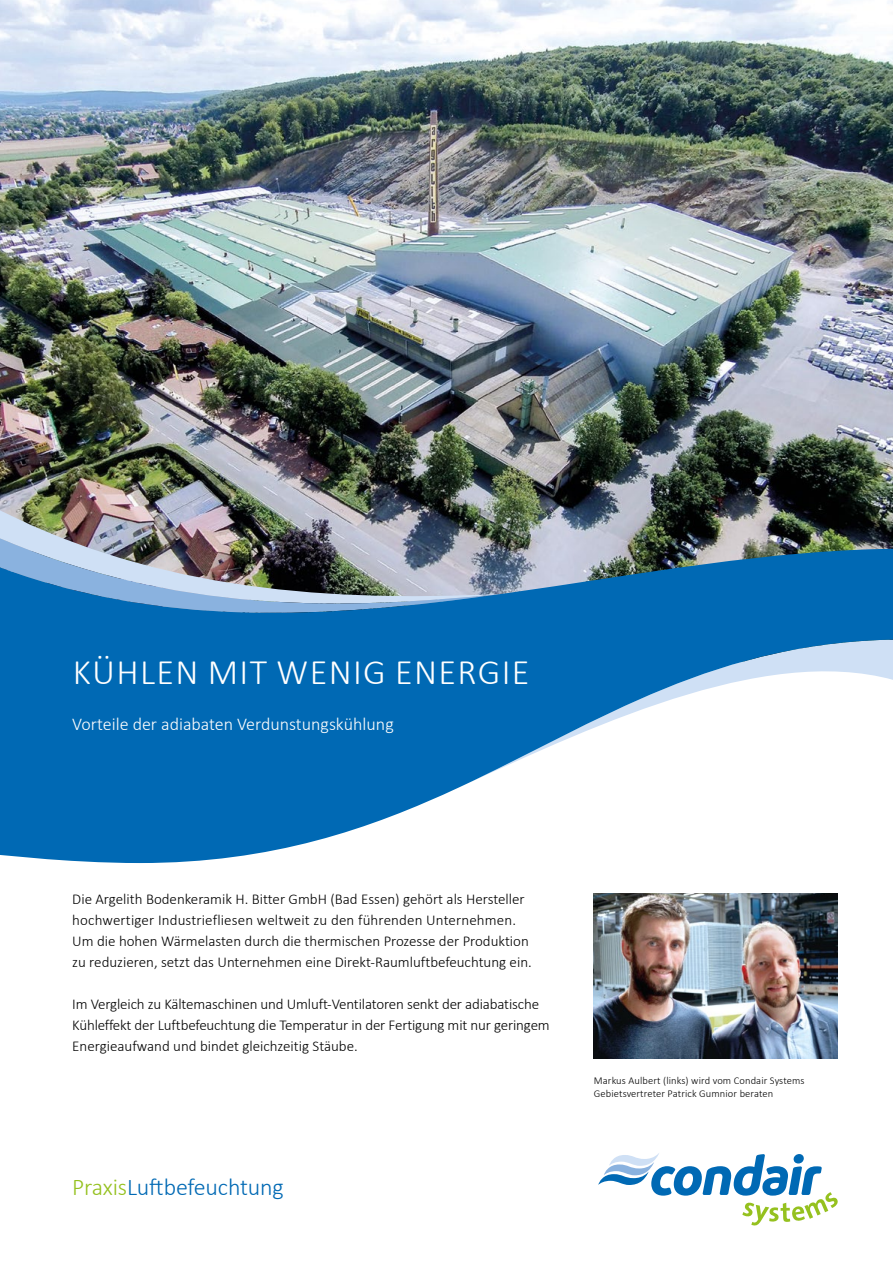
<style>
.page{position:relative;width:893px;height:1263px;background:#fff}
.page>*{position:absolute;margin:0;border:0;box-sizing:border-box;transform-origin:0 0}
.t1{font:300 36px "Calibri";letter-spacing:.04em;color:#fff}
.t2{font:300 24px "Calibri";letter-spacing:-.005em;color:#0069b4}
.t3{font:300 18px "Calibri";color:#fff}
.t4{font:300 15px/21px "Calibri";color:#000}
.t5{font:300 10.5px/12.6px "Calibri";letter-spacing:.01em;color:#000}
.s1{color:#95c11f}
</style>
<div class="page">
<img style="left:0;top:0;width:893px;height:549px">
<img style="left:0;top:504px;width:503px;height:45px">
<img style="left:0;top:533px;width:500px;height:16px">
<svg style="left:0;top:549px;width:893px;height:314px;fill:#0069b4"></svg>
<svg style="left:598px;top:1153px;width:240px;height:72px"></svg>
<img style="left:594px;top:893px;width:244px;height:166px">
<h1 class="t1" style="left:73px;top:650px;width:458px">KÜHLEN MIT WENIG ENERGIE</h1>
<p class="t3" style="left:72px;top:713px;width:323px">Vorteile der adiabaten Verdunstungskühlung</p>
<p class="t4" style="left:72px;top:889px;width:461px">Die Argelith Bodenkeramik H. Bitter GmbH (Bad Essen) gehört als Hersteller hochwertiger Industriefliesen weltweit zu den führenden Unternehmen.<br>Um die hohen Wärmelasten durch die thermischen Prozesse der Produktion zu reduzieren, setzt das Unternehmen eine Direkt-Raumluftbefeuchtung ein.</p>
<p class="t4" style="left:72px;top:994px;width:479px">Im Vergleich zu Kältemaschinen und Umluft-Ventilatoren senkt der adiabatische<br>Kühleffekt der Luftbefeuchtung die Temperatur in der Fertigung mit nur geringem<br>Energieaufwand und bindet gleichzeitig Stäube.</p>
<h2 class="t2" style="left:72px;top:1172px;width:213px"><span class="s1">Praxis</span>Luftbefeuchtung</h2>
<p class="t5" style="left:594px;top:1074px;width:212px">Markus Aulbert (links) wird vom Condair Systems<br>Gebietsvertreter Patrick Gumnior beraten</p>
</div>
